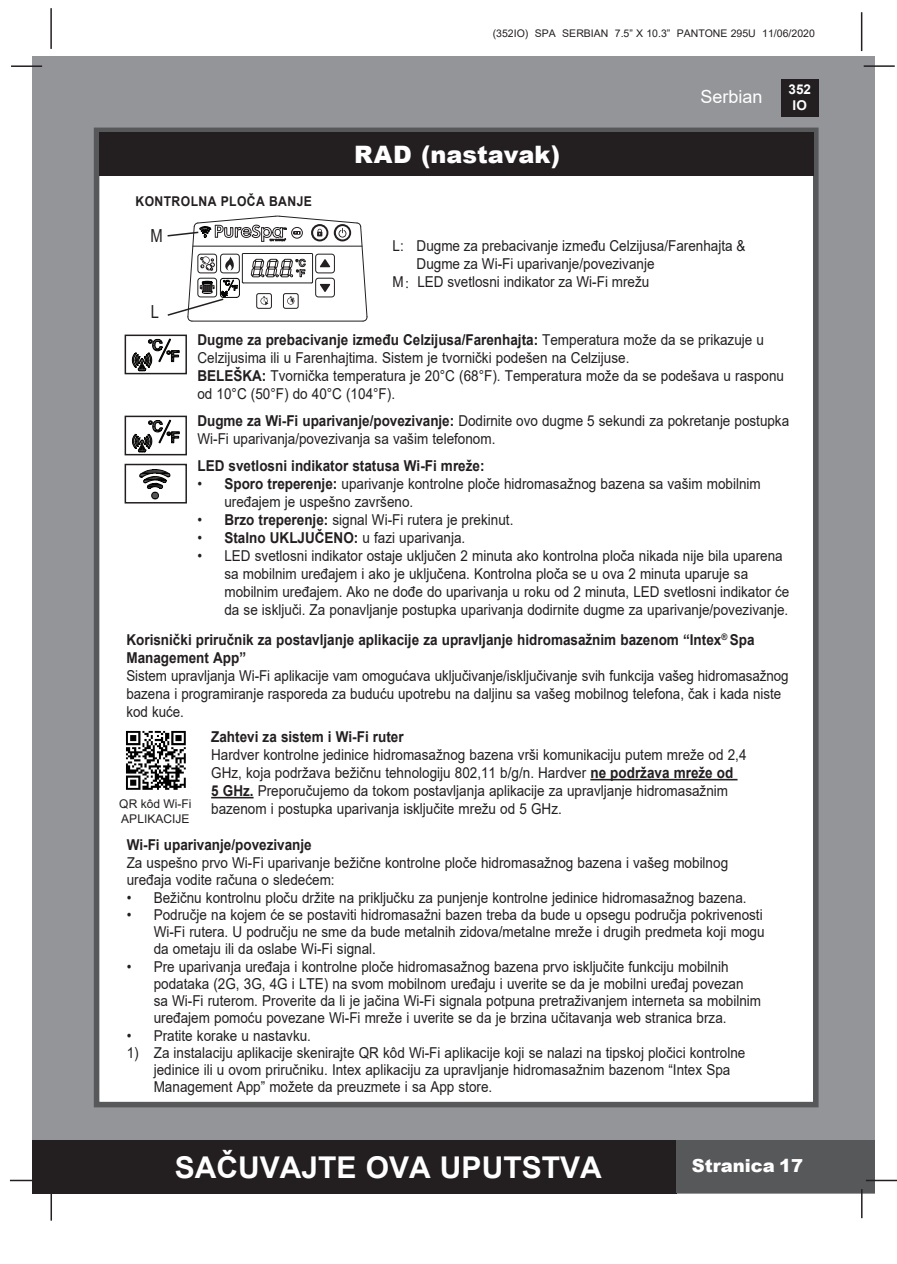
<style>
.page{position:relative;width:897px;height:1264px;background:#fff}
.page>*{position:absolute;margin:0;border:0;box-sizing:border-box;transform-origin:0 0}
.t1{font:700 30px "Arial";color:#fff}
.t2{font:900 24px "Arial";color:#fff}
.t3{font:900 18px "Arial";color:#fff}
.t4{font:18px "Arial";color:#fff}
.t5{font:18px "Arial Narrow";color:#231f20}
.t6{font:15px/18px "Arial";color:#231f20;scale:.9 1}
.t7{font:15px "Arial";color:#231f20;scale:.89 1}
.t8{font:700 15px "Arial";color:#231f20;scale:.9 1}
.t9{font:700 13.5px "Arial";letter-spacing:.035em;color:#231f20;scale:.9 1}
.t10{font:700 13.5px/16.2px "Arial";color:#fff;text-align:center}
.t11{font:12px/14.4px "Arial";color:#231f20}
.t12{font:10.5px "Arial";color:#231f20}
.s1{font-family:"Adobe Song Std";font-weight:300}
.s2{font-weight:700}
</style>
<div class="page">
<div style="left:33px;top:56px;width:842px;height:1137px;background:#939598"></div>
<div style="left:780px;top:79px;width:38px;height:38px;background:#231f20"></div>
<hr style="left:863px;top:65px;width:31px;height:2px;background:#231f20">
<hr style="left:50px;top:8px;width:2px;height:41px;background:#231f20">
<hr style="left:860px;top:12px;width:2px;height:39px;background:#231f20">
<div style="left:33px;top:1140px;width:644px;height:53px;background:#231f20"></div>
<div style="left:676px;top:1140px;width:199px;height:53px;background:#57585a"></div>
<hr style="left:865px;top:1179px;width:31px;height:2px;background:#231f20">
<hr style="left:860px;top:1189px;width:2px;height:29px;background:#231f20">
<hr style="left:50px;top:1190px;width:2px;height:30px;background:#231f20">
<hr style="left:10px;top:1179px;width:31px;height:2px;background:#231f20">
<hr style="left:11px;top:65px;width:31px;height:2px;background:#231f20">
<div style="left:94px;top:128px;width:724px;height:979px;background:#fff;border:6px solid #57585a"></div>
<div style="left:99px;top:132px;width:714px;height:44px;background:#231f20"></div>
<svg style="left:167px;top:215px;width:201px;height:107px"></svg>
<div style="left:125px;top:464px;width:62px;height:39px;border:2px solid #231f20"></div>
<svg style="left:134px;top:466px;width:37px;height:34px"></svg>
<hr style="left:590px;top:779px;width:147px;height:1px;background:#231f20">
<hr style="left:211px;top:797px;width:42px;height:1px;background:#231f20">
<img style="left:126px;top:730px;width:60px;height:60px">
<div style="left:125px;top:334px;width:62px;height:40px;border:2px solid #231f20"></div>
<svg style="left:132px;top:338px;width:48px;height:33px"></svg>
<div style="left:125px;top:416px;width:62px;height:39px;border:2px solid #231f20"></div>
<svg style="left:132px;top:419px;width:48px;height:34px"></svg>
<p class="t12" style="left:492px;top:26px;width:323px">(352IO) SPA SERBIAN 7.5” X 10.3” PANTONE 295U 11/06/2020</p>
<p class="t9" style="left:135px;top:192px;width:198px">KONTROLNA PLOČA BANJE</p>
<p class="t5" style="left:150px;top:222px;width:14px">M</p>
<p class="t5" style="left:151px;top:298px;width:10px">L</p>
<p class="t2" style="left:354px;top:137px;width:207px">RAD (nastavak)</p>
<p class="t4" style="left:700px;top:84px;width:64px">Serbian</p>
<p class="t10" style="left:788px;top:81px;width:24px">352<br>IO</p>
<p class="t6" style="left:392px;top:237px;width:393px">L: Dugme za prebacivanje između Celzijusa/Farenhajta &amp;</p>
<p class="t6" style="left:416px;top:255px;width:266px">Dugme za Wi-Fi uparivanje/povezivanje</p>
<p class="t6" style="left:392px;top:273px;width:287px">M<span class="s1">：</span>LED svetlosni indikator za Wi-Fi mrežu</p>
<p class="t6" style="left:197px;top:331px;width:631px"><span class="s2">Dugme za prebacivanje između Celzijusa/Farenhajta:</span> Temperatura može da se prikazuje u<br>Celzijusima ili u Farenhajtima. Sistem je tvornički podešen na Celzijuse.</p>
<p class="t6" style="left:197px;top:367px;width:653px"><span class="s2">BELEŠKA:</span> Tvornička temperatura je 20°C (68°F). Temperatura može da se podešava u rasponu od 10°C (50°F) do 40°C (104°F).</p>
<p class="t6" style="left:197px;top:412px;width:659px"><span class="s2">Dugme za Wi-Fi uparivanje/povezivanje:</span> Dodirnite ovo dugme 5 sekundi za pokretanje postupka<br>Wi-Fi uparivanja/povezivanja sa vašim telefonom.</p>
<p class="t8" style="left:197px;top:455px;width:320px">LED svetlosni indikator statusa Wi-Fi mreže:</p>
<p class="t6" style="left:224px;top:475px;width:597px;text-indent:-27px">• <span class="s2">Sporo treperenje:</span> uparivanje kontrolne ploče hidromasažnog bazena sa vašim mobilnim uređajem je uspešno završeno.</p>
<p class="t6" style="left:197px;top:511px;width:352px">• <span class="s2">Brzo treperenje:</span> signal Wi-Fi rutera je prekinut.</p>
<p class="t6" style="left:197px;top:529px;width:299px">• <span class="s2">Stalno UKLJUČENO:</span> u fazi uparivanja.</p>
<p class="t6" style="left:224px;top:547px;width:629px;text-indent:-27px">• LED svetlosni indikator ostaje uključen 2 minuta ako kontrolna ploča nikada nije bila uparena sa mobilnim uređajem i ako je uključena. Kontrolna ploča se u ova 2 minuta uparuje sa mobilnim uređajem. Ako ne dođe do uparivanja u roku od 2 minuta, LED svetlosni indikator će da se isključi. Za ponavljanje postupka uparivanja dodirnite dugme za uparivanje/povezivanje.</p>
<p class="t8" style="left:126px;top:629px;width:699px">Korisnički priručnik za postavljanje aplikacije za upravljanje hidromasažnim bazenom “Intex<sup>®</sup> Spa</p>
<p class="t8" style="left:126px;top:647px;width:134px">Management App”</p>
<p class="t7" style="left:126px;top:665px;width:745px">Sistem upravljanja Wi-Fi aplikacije vam omogućava uključivanje/isključivanje svih funkcija vašeg hidromasažnog</p>
<p class="t7" style="left:126px;top:683px;width:737px">bazena i programiranje rasporeda za buduću upotrebu na daljinu sa vašeg mobilnog telefona, čak i kada niste</p>
<p class="t7" style="left:126px;top:701px;width:66px">kod kuće.</p>
<p class="t8" style="left:211px;top:726px;width:215px">Zahtevi za sistem i Wi-Fi ruter</p>
<p class="t6" style="left:211px;top:745px;width:596px">Hardver kontrolne jedinice hidromasažnog bazena vrši komunikaciju putem mreže od 2,4<br>GHz, koja podržava bežičnu tehnologiju 802,11 b/g/n. Hardver <span class="s2">ne podržava mreže od<br>5 GHz.</span> Preporučujemo da tokom postavljanja aplikacije za upravljanje hidromasažnim bazenom i postupka uparivanja isključite mrežu od 5 GHz.</p>
<p class="t8" style="left:127px;top:834px;width:207px">Wi-Fi uparivanje/povezivanje</p>
<p class="t6" style="left:127px;top:854px;width:669px;line-height:17.2px">Za uspešno prvo Wi-Fi uparivanje bežične kontrolne ploče hidromasažnog bazena i vašeg mobilnog uređaja vodite računa o sledećem:</p>
<p class="t6" style="left:127px;top:888px;width:690px">• Bežičnu kontrolnu ploču držite na priključku za punjenje kontrolne jedinice hidromasažnog bazena.</p>
<p class="t6" style="left:154px;top:906px;width:680px;line-height:17.2px;text-indent:-27px">• Područje na kojem će se postaviti hidromasažni bazen treba da bude u opsegu područja pokrivenosti<br>Wi-Fi rutera. U području ne sme da bude metalnih zidova/metalne mreže i drugih predmeta koji mogu da ometaju ili da oslabe Wi-Fi signal.</p>
<p class="t6" style="left:154px;top:957px;width:676px;line-height:17.2px;text-indent:-27px">• Pre uparivanja uređaja i kontrolne ploče hidromasažnog bazena prvo isključite funkciju mobilnih podataka (2G, 3G, 4G i LTE) na svom mobilnom uređaju i uverite se da je mobilni uređaj povezan sa Wi-Fi ruterom. Proverite da li je jačina Wi-Fi signala potpuna pretraživanjem interneta sa mobilnim uređajem pomoću povezane Wi-Fi mreže i uverite se da je brzina učitavanja web stranica brza.</p>
<p class="t6" style="left:127px;top:1026px;width:206px">• Pratite korake u nastavku.</p>
<p class="t6" style="left:154px;top:1044px;width:658px;line-height:17.2px;text-indent:-27px">1) Za instalaciju aplikacije skenirajte QR kôd Wi-Fi aplikacije koji se nalazi na tipskoj pločici kontrolne jedinice ili u ovom priručniku. Intex aplikaciju za upravljanje hidromasažnim bazenom “Intex Spa<br>Management App” možete da preuzmete i sa App store.</p>
<p class="t11" style="left:119px;top:797px;width:73px">QR kôd Wi-Fi<br>APLIKACIJE</p>
<h1 class="t1" style="left:175px;top:1146px;width:428px">SAČUVAJTE OVA UPUTSTVA</h1>
<p class="t3" style="left:691px;top:1152px;width:113px">Stranica 17</p>
</div>
